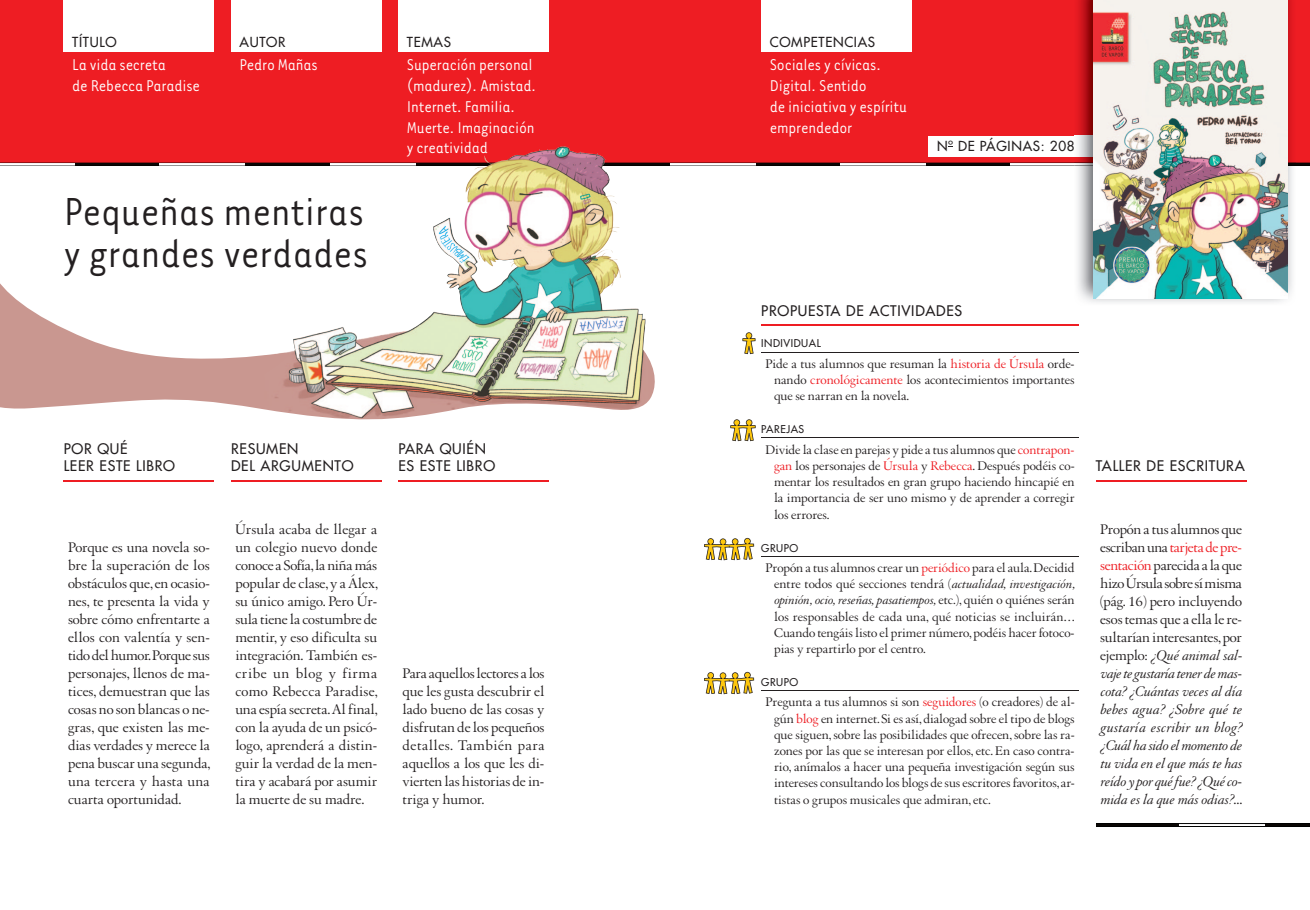
<style>
.page{position:relative;width:1310px;height:910px;background:#fff}
.page>*{position:absolute;margin:0;border:0;box-sizing:border-box;transform-origin:0 0}
.t1{font:45px/42px "Tarzana Narrow";color:#231f20}
.t2{font:18px/20.7px "Tarzana Narrow";letter-spacing:-.01em;color:#fff}
.t3{font:15px/18px "Augereau";color:#231f20;text-align:justify}
.t4{font:italic 15px/18px "Augereau";letter-spacing:-.005em;color:#231f20;text-align:justify}
.t5{font:500 14.25px/17.1px "Futura Std";letter-spacing:.05em;color:#231f20}
.t6{font:13.5px/16.2px "Augereau";color:#231f20;text-align:justify}
.t7{font:500 13.5px "Futura Std";letter-spacing:.05em;color:#231f20}
.t8{font:500 10.5px "Futura Std";letter-spacing:.05em;color:#231f20}
.s1{color:#ee1d23}
.s2{font-style:italic}
.s3{font-style:normal}
.s4{font-style:normal;color:#ee1d23}
</style>
<div class="page">
<div style="left:0;top:0;width:655px;height:163px;background:#ee1d23"></div>
<div style="left:655px;top:0;width:655px;height:163px;background:#ee1d23"></div>
<hr style="left:75px;top:163px;width:85px;height:3px;background:#0b0705">
<hr style="left:245px;top:163px;width:85px;height:3px;background:#0b0705">
<hr style="left:585px;top:163px;width:85px;height:3px;background:#0b0705">
<hr style="left:755px;top:163px;width:85px;height:3px;background:#0b0705">
<hr style="left:925px;top:163px;width:85px;height:3px;background:#0b0705">
<hr style="left:1265px;top:163px;width:45px;height:3px;background:#0b0705">
<hr style="left:0;top:163px;width:1310px;height:1px;background:#000">
<hr style="left:0;top:166px;width:1310px;height:1px;background:#000">
<div style="left:231px;top:0;width:150px;height:51px;background:#fff"></div>
<div style="left:928px;top:136px;width:178px;height:20px;background:#fff"></div>
<div style="left:398px;top:0;width:151px;height:51px;background:#fff"></div>
<div style="left:64px;top:0;width:150px;height:51px;background:#fff"></div>
<svg style="left:742px;top:332px;width:13px;height:22px"></svg>
<svg style="left:704px;top:538px;width:50px;height:22px"></svg>
<svg style="left:704px;top:672px;width:50px;height:22px"></svg>
<div style="left:761px;top:0;width:150px;height:51px;background:#fff"></div>
<svg style="left:1096px;top:823px;width:214px;height:4px"></svg>
<hr style="left:761px;top:352px;width:318px;height:1px;background:#231f20">
<hr style="left:761px;top:437px;width:318px;height:1px;background:#231f20">
<hr style="left:761px;top:556px;width:318px;height:1px;background:#231f20">
<hr style="left:761px;top:690px;width:318px;height:1px;background:#231f20">
<hr style="left:761px;top:324px;width:318px;height:2px;background:#ee1d23">
<hr style="left:1096px;top:480px;width:150px;height:1px;background:#ee1d23">
<img style="left:1074px;top:0;width:222px;height:303px">
<img style="left:1074px;top:163px;width:222px;height:3px">
<img style="left:1074px;top:136px;width:19px;height:20px">
<img style="left:1093px;top:0;width:194px;height:298px">
<svg style="left:730px;top:419px;width:25px;height:22px"></svg>
<img style="left:402px;top:149px;width:154px;height:153px">
<svg style="left:0;top:302px;width:655px;height:180px"></svg>
<hr style="left:398px;top:480px;width:151px;height:1px;background:#ee1d23">
<hr style="left:231px;top:480px;width:150px;height:1px;background:#ee1d23">
<hr style="left:64px;top:480px;width:150px;height:1px;background:#ee1d23">
<p class="t7" style="left:72px;top:33px;width:46px">TÍTULO</p>
<p class="t7" style="left:240px;top:33px;width:47px">AUTOR</p>
<p class="t7" style="left:407px;top:33px;width:46px">TEMAS</p>
<p class="t7" style="left:770px;top:33px;width:107px">COMPETENCIAS</p>
<h2 class="t2" style="left:72px;top:54px;width:129px">La vida secreta<br>de Rebecca Paradise</h2>
<h2 class="t2" style="left:240px;top:54px;width:80px">Pedro Mañas</h2>
<h2 class="t2" style="left:407px;top:54px;width:131px">Superación personal (madurez). Amistad.<br>Internet. Familia.<br>Muerte. Imaginación y creatividad</h2>
<h1 class="t1" style="left:64px;top:189px;width:306px">Pequeñas mentiras y grandes verdades</h1>
<h2 class="t2" style="left:770px;top:54px;width:139px">Sociales y cívicas.<br>Digital. Sentido<br>de iniciativa y espíritu emprendedor</h2>
<p class="t7" style="left:937px;top:138px;width:139px">Nº DE PÁGINAS: 208</p>
<p class="t5" style="left:64px;top:441px;width:113px">POR QUÉ<br>LEER ESTE LIBRO</p>
<p class="t3" style="left:68px;top:538px;width:144px">Porque es una novela so&shy;bre la superación de los obstáculos que, en ocasio&shy;nes, te presenta la vida y sobre cómo enfrentarte a ellos con valentía y sen&shy;tido del humor. Porque sus personajes, llenos de ma&shy;tices, demuestran que las cosas no son blancas o ne&shy;gras, que existen las me&shy;dias verdades y merece la pena buscar una segunda, una tercera y hasta una cuarta oportunidad.</p>
<p class="t5" style="left:231px;top:441px;width:124px">RESUMEN<br>DEL ARGUMENTO</p>
<p class="t3" style="left:235px;top:520px;width:144px">Úrsula acaba de llegar a un colegio nuevo donde conoce a Sofía, la niña más popular de clase, y a Álex, su único amigo. Pero Úr&shy;sula tiene la costumbre de mentir, y eso dificulta su integración. También es&shy;cribe un blog y firma como Rebecca Paradise, una espía secreta. Al final, con la ayuda de un psicó&shy;logo, aprenderá a distin&shy;guir la verdad de la men&shy;tira y acabará por asumir la muerte de su madre.</p>
<p class="t5" style="left:398px;top:441px;width:98px">PARA QUIÉN<br>ES ESTE LIBRO</p>
<p class="t3" style="left:403px;top:664px;width:143px">Para aquellos lectores a los que les gusta descubrir el lado bueno de las cosas y disfrutan de los pequeños detalles. También para aquellos a los que les di&shy;vierten las historias de in&shy;triga y humor.</p>
<p class="t5" style="left:761px;top:302px;width:202px">PROPUESTA DE ACTIVIDADES</p>
<p class="t8" style="left:761px;top:337px;width:61px">INDIVIDUAL</p>
<p class="t6" style="left:774px;top:355px;width:302px;text-indent:-9px">Pide a tus alumnos que resuman la <span class="s1">historia de Úrsula</span> orde&shy;nando <span class="s1">cronológicamente</span> los acontecimientos importantes que se narran en la novela.</p>
<p class="t8" style="left:761px;top:423px;width:44px">PAREJAS</p>
<p class="t6" style="left:774px;top:441px;width:302px;text-indent:-9px">Divide la clase en parejas y pide a tus alumnos que <span class="s1">contrapon&shy;gan</span> los personajes de <span class="s1">Úrsula</span> y <span class="s1">Rebecca</span>. Después podéis co&shy;mentar los resultados en gran grupo haciendo hincapié en la importancia de ser uno mismo y de aprender a corregir los errores.</p>
<p class="t8" style="left:761px;top:541px;width:38px">GRUPO</p>
<p class="t6" style="left:774px;top:560px;width:302px;text-indent:-9px">Propón a tus alumnos crear un <span class="s1">periódico</span> para el aula. Decidid entre todos qué secciones tendrá (<span class="s2">actualidad, investigación, opinión, ocio, reseñas, pasatiempos,</span> etc.), quién o quiénes serán los responsables de cada una, qué noticias se incluirán… Cuando tengáis listo el primer número, podéis hacer fotoco&shy;pias y repartirlo por el centro.</p>
<p class="t8" style="left:761px;top:676px;width:38px">GRUPO</p>
<p class="t6" style="left:774px;top:694px;width:302px;text-indent:-9px">Pregunta a tus alumnos si son <span class="s1">seguidores</span> (o creadores) de al&shy;gún <span class="s1">blog</span> en internet. Si es así, dialogad sobre el tipo de blogs que siguen, sobre las posibilidades que ofrecen, sobre las ra&shy;zones por las que se interesan por ellos, etc. En caso contra&shy;rio, anímalos a hacer una pequeña investigación según sus intereses consultando los blogs de sus escritores favoritos, ar&shy;tistas o grupos musicales que admiran, etc.</p>
<p class="t5" style="left:1096px;top:458px;width:150px">TALLER DE ESCRITURA</p>
<p class="t4" style="left:1100px;top:520px;width:144px"><span class="s3">Propón a tus alumnos que escriban una</span> <span class="s4">tarjeta de pre&shy;sentación</span> <span class="s3">parecida a la que hizo Úrsula sobre sí misma (pág. 16) pero incluyendo esos temas que a ella le re&shy;sultarían interesantes, por ejemplo:</span> ¿Qué animal sal&shy;vaje te gustaría tener de mas&shy;cota? ¿Cuántas veces al día bebes agua? ¿Sobre qué te gustaría escribir un blog? ¿Cuál ha sido el momento de tu vida en el que más te has reído y por qué fue? ¿Qué co&shy;mida es la que más odias?<span class="s3">...</span></p>
</div>
